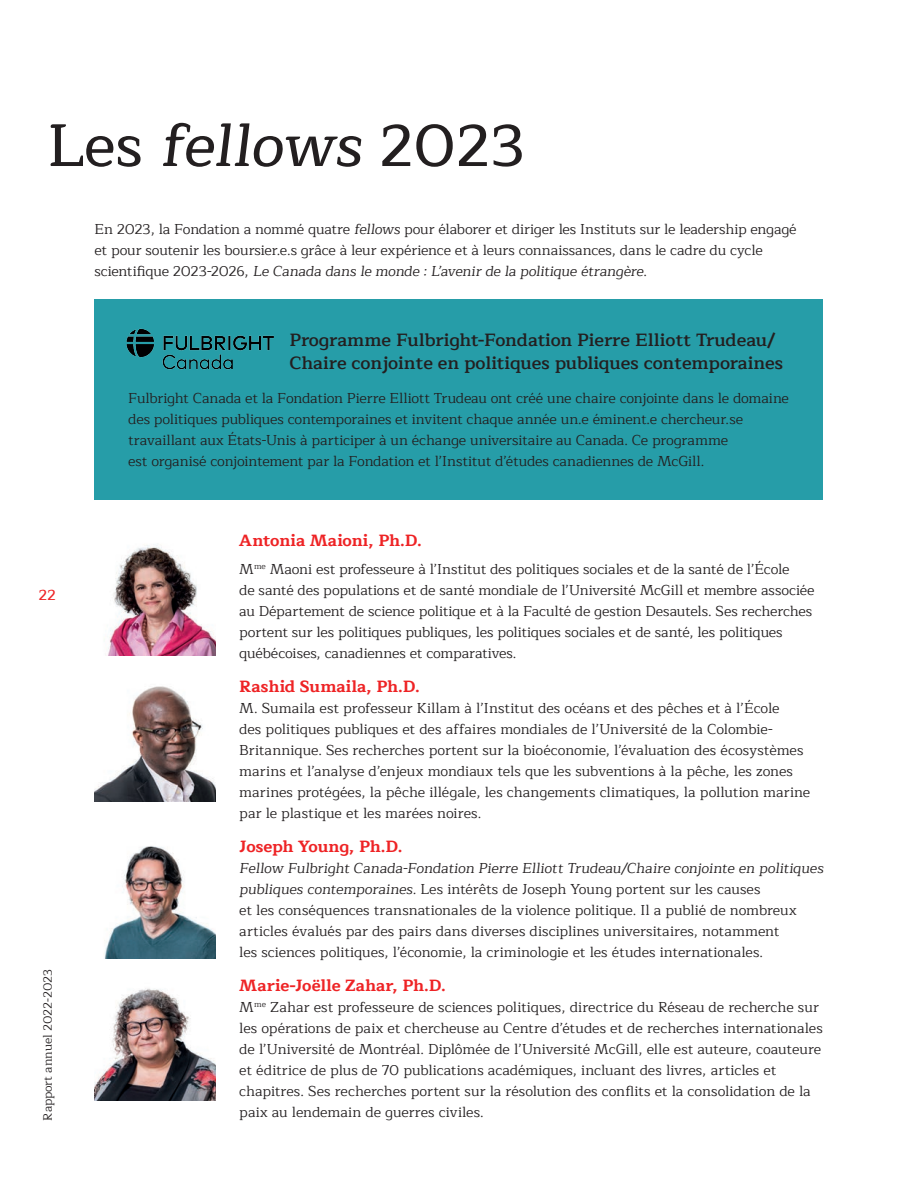
<style>
.page{position:relative;width:918px;height:1188px;background:#fff}
.page>*{position:absolute;margin:0;border:0;box-sizing:border-box;transform-origin:0 0}
.t1{font:500 60px "Maitree";color:#231f20}
.t2{font:600 18px/22.5px "Maitree";color:#231f20}
.t3{font:700 16.5px "Maitree";color:#ee2325}
.t4{font:500 15px "Maitree";color:#ee2325}
.t5{font:14.25px/21px "Maitree";letter-spacing:-.005em;color:#231f20}
.t6{font:12px "Maitree";letter-spacing:-.01em;color:#231f20}
</style>
<div class="page">
<img style="left:108px;top:545px;width:108px;height:110px">
<img style="left:94px;top:686px;width:122px;height:115px">
<img style="left:94px;top:988px;width:122px;height:112px">
<div style="left:94px;top:299px;width:730px;height:201px;background:#269da8"></div>
<img style="left:126px;top:328px;width:148px;height:42px">
<img style="left:104px;top:846px;width:112px;height:112px">
<h1 class="t1" style="left:47px;top:97px;width:480px">L e s fellows 2 0 2 3</h1>
<p class="t5" style="left:94px;top:219px;width:704px">En 2023, la Fondation a nommé quatre fellows pour élaborer et diriger les Instituts sur le leadership engagé et pour soutenir les boursier.e.s grâce à leur expérience et à leurs connaissances, dans le cadre du cycle<br>s c i e nt i fi qu e 2 0 2 3 -2 0 2 6 , Le Canada dans le monde : L’avenir de la politique étrangère.</p>
<p class="t4" style="left:38px;top:582px;width:19px">22</p>
<p class="t6" style="left:38px;top:1120px;width:153px;rotate:-90deg">Rapport annuel 2022-2023</p>
<p class="t2" style="left:289px;top:329px;width:495px">Programme Fulbright-Fondation Pierre Elliott Trudeau/<br>Chaire conjointe en politiques publiques contemporaines</p>
<p class="t5" style="left:128px;top:388px;width:662px">Fulbright Canada et la Fondation Pierre Elliott Trudeau ont créé une chaire conjointe dans le domaine des politiques publiques contemporaines et invitent chaque année un.e éminent.e chercheur.se travaillant aux États-Unis à participer à un échange universitaire au Canada. Ce programme<br>est organisé conjointement par la Fondation et l’Institut d’études canadiennes de McGill.</p>
<p class="t3" style="left:239px;top:527px;width:184px">Antonia Maioni, Ph.D.</p>
<p class="t5" style="left:239px;top:559px;width:577px">M<sup>me</sup> Maoni est professeure à l’Institut des politiques sociales et de la santé de l’École<br>de santé des populations et de santé mondiale de l’Université McGill et membre associée au Département de science politique et à la Faculté de gestion Desautels. Ses recherches portent sur les politiques publiques, les politiques sociales et de santé, les politiques québécoises, canadiennes et comparatives.</p>
<p class="t3" style="left:239px;top:672px;width:182px">Rashid Sumaila, Ph.D.</p>
<p class="t5" style="left:239px;top:698px;width:573px">M. Sumaila est professeur Killam à l’Institut des océans et des pêches et à l’École<br>des politiques publiques et des affaires mondiales de l’Université de la Colombie-Britannique. Ses recherches portent sur la bioéconomie, l’évaluation des écosystèmes marins et l’analyse d’enjeux mondiaux tels que les subventions à la pêche, les zones marines protégées, la pêche illégale, les changements climatiques, la pollution marine par le plastique et les marées noires.</p>
<p class="t3" style="left:239px;top:832px;width:165px">Joseph Young, Ph.D.</p>
<p class="t5" style="left:239px;top:858px;width:588px">Fellow Fulbright Canada-Fondation Pierre Elliott Trudeau/Chaire conjointe en politiques publiques contemporaines. Les intérêts de Joseph Young portent sur les causes<br>et les conséquences transnationales de la violence politique. Il a publié de nombreux articles évalués par des pairs dans diverses disciplines universitaires, notamment<br>les sciences politiques, l’économie, la criminologie et les études internationales.</p>
<p class="t3" style="left:239px;top:971px;width:208px">Marie-Joëlle Zahar, Ph.D.</p>
<p class="t5" style="left:239px;top:997px;width:585px">M<sup>me</sup> Zahar est professeure de sciences politiques, directrice du Réseau de recherche sur les opérations de paix et chercheuse au Centre d’études et de recherches internationales de l’Université de Montréal. Diplômée de l’Université McGill, elle est auteure, coauteure et éditrice de plus de 70 publications académiques, incluant des livres, articles et chapitres. Ses recherches portent sur la résolution des conflits et la consolidation de la paix au lendemain de guerres civiles.</p>
</div>
